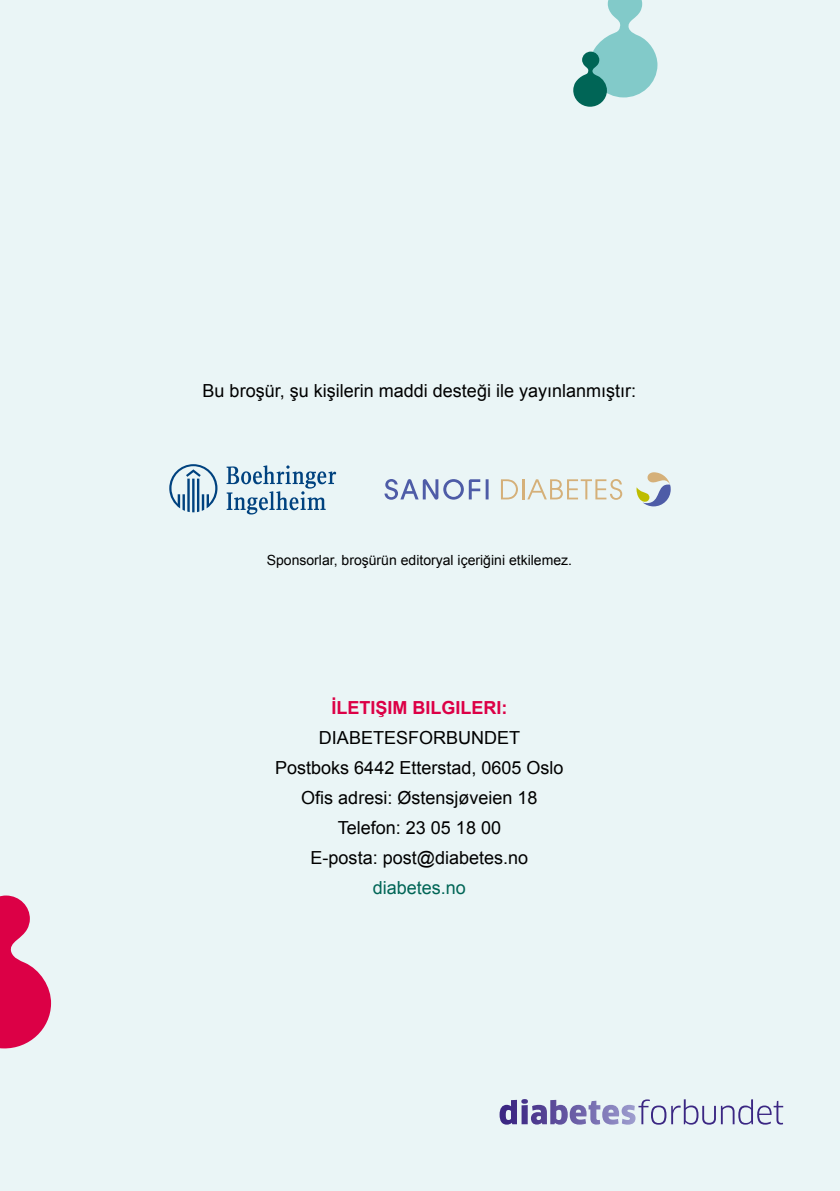
<style>
.page{position:relative;width:840px;height:1191px;background:#fff}
.page>*{position:absolute;margin:0;border:0;box-sizing:border-box;transform-origin:0 0}
.t1{font:18px/30px "Arial";color:#000;text-align:center}
.t2{font:700 18px "Arial";color:#dc0046}
.t3{font:18px "Arial";color:#006556}
.t4{font:14px "Arial";color:#000}
</style>
<div class="page">
<div style="left:0;top:0;width:839px;height:1191px;background:#eaf5f6"></div>
<svg style="left:499px;top:1099px;width:283px;height:25px"></svg>
<svg style="left:573px;top:0;width:84px;height:107px"></svg>
<svg style="left:0;top:895px;width:51px;height:154px"></svg>
<svg style="left:169px;top:464px;width:48px;height:48px"></svg>
<svg style="left:226px;top:465px;width:110px;height:49px"></svg>
<svg style="left:384px;top:479px;width:104px;height:21px"></svg>
<svg style="left:636px;top:472px;width:34px;height:34px"></svg>
<svg style="left:501px;top:479px;width:16px;height:20px"></svg>
<hr style="left:522px;top:479px;width:2px;height:20px;background:#d5b079">
<svg style="left:527px;top:479px;width:95px;height:21px"></svg>
<p class="t1" style="left:202px;top:376px;width:435px">Bu broşür, şu kişilerin maddi desteği ile yayınlanmıştır:</p>
<p class="t4" style="left:266px;top:551px;width:307px">Sponsorlar, broşürün editoryal içeriğini etkilemez.</p>
<p class="t2" style="left:331px;top:696px;width:178px">İLETIŞIM BILGILERI:</p>
<p class="t1" style="left:275px;top:723px;width:290px">DIABETESFORBUNDET<br>Postboks 6442 Etterstad, 0605 Oslo<br>Ofis adresi: Østensjøveien 18<br>Telefon: 23 05 18 00<br>E-posta: post@diabetes.no</p>
<p class="t3" style="left:372px;top:876px;width:95px">diabetes.no</p>
</div>
